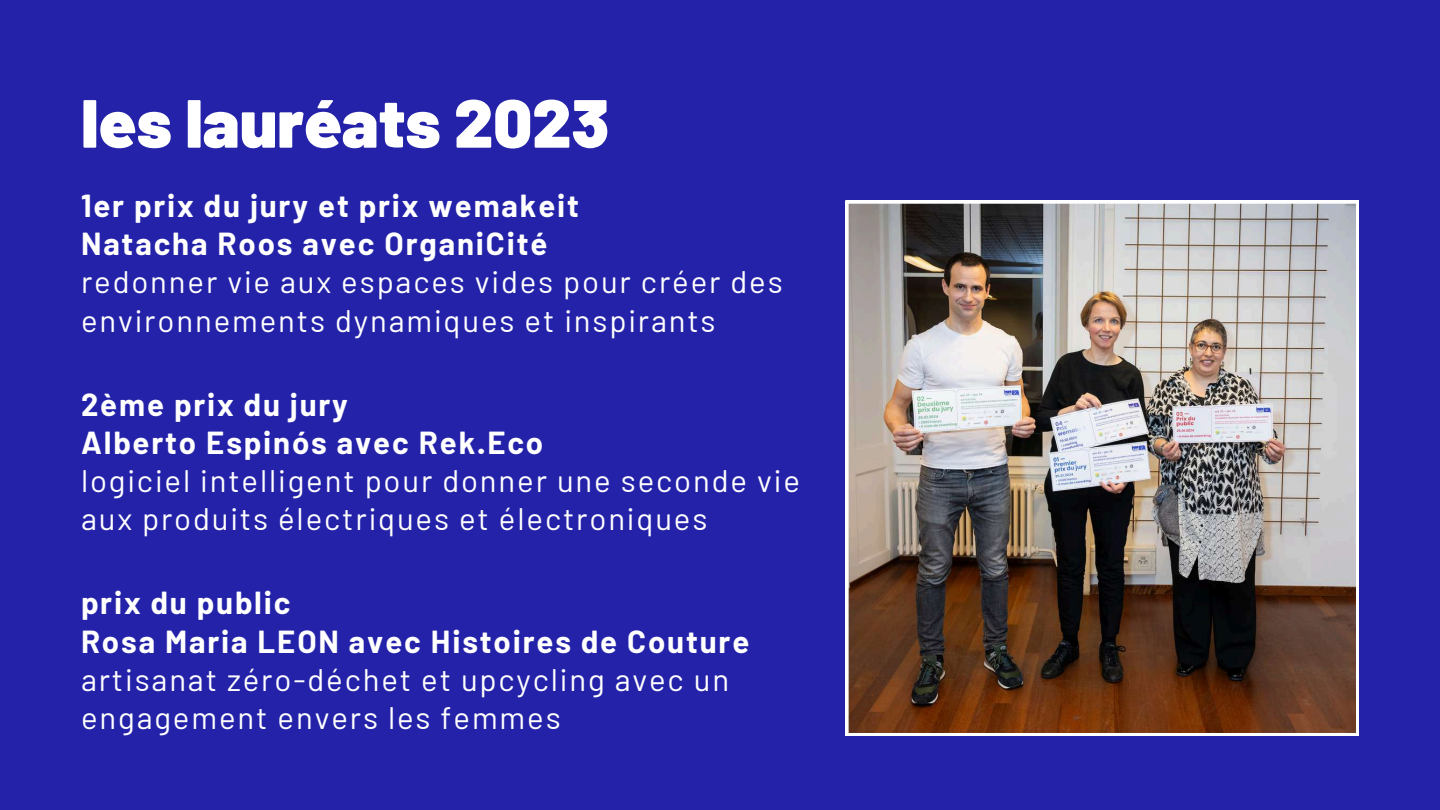
<style>
.page{position:relative;width:1440px;height:810px;background:#2322a9}
.page>*{position:absolute;margin:0;border:0;box-sizing:border-box;transform-origin:0 0}
.t1{font:900 68px "Barlow";color:#fff}
.t2{font:31.1px/38.2px "Barlow";letter-spacing:.06em;color:#fff}
.t3{font:700 31.1px/38.2px "Barlow";letter-spacing:.06em;color:#fff}
</style>
<div class="page">
<img style="left:846px;top:201px;width:513px;height:535px">
<h1 class="t1" style="left:81px;top:80px;width:530px">les lauréats 2023</h1>
<p class="t3" style="left:81px;top:185px;width:500px">1er prix du jury et prix wemakeit<br>Natacha Roos avec OrganiCité</p>
<p class="t2" style="left:81px;top:262px;width:703px">redonner vie aux espaces vides pour créer des environnements dynamiques et inspirants</p>
<p class="t3" style="left:81px;top:384px;width:464px">2ème prix du jury<br>Alberto Espinós avec Rek.Eco</p>
<p class="t2" style="left:81px;top:461px;width:720px">logiciel intelligent pour donner une seconde vie aux produits électriques et électroniques</p>
<p class="t3" style="left:81px;top:583px;width:670px">prix du public<br>Rosa Maria LEON avec Histoires de Couture</p>
<p class="t2" style="left:81px;top:659px;width:650px">artisanat zéro-déchet et upcycling avec un engagement envers les femmes</p>
</div>
